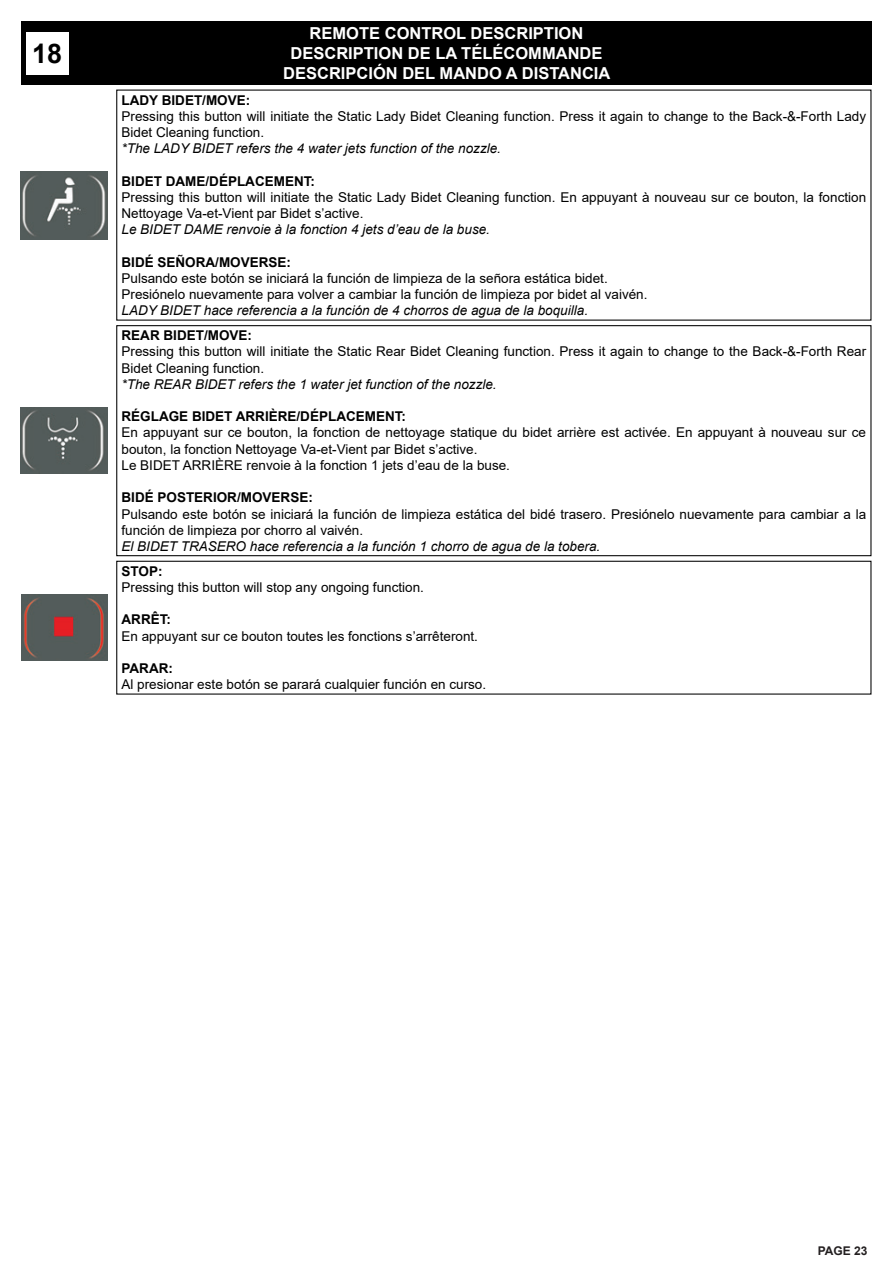
<style>
.page{position:relative;width:893px;height:1263px;background:#fff}
.page>*{position:absolute;margin:0;border:0;box-sizing:border-box;transform-origin:0 0}
.t1{font:700 27px "Arial";color:#000}
.t2{font:700 16.5px "Arial";color:#fff}
.t3{font:13.5px/16.2px "Arial";color:#000}
.t4{font:italic 13.5px "Arial";color:#000}
.t5{font:700 13.5px "Arial";color:#000}
.t6{font:700 12px "Arial";color:#231f20}
</style>
<div class="page">
<div style="left:116px;top:561px;width:755px;height:134px;border:1px solid #000"></div>
<div style="left:116px;top:325px;width:755px;height:231px;border:1px solid #000"></div>
<div style="left:21px;top:21px;width:851px;height:64px;background:#000"></div>
<div style="left:26px;top:32px;width:42px;height:42px;background:#fff"></div>
<img style="left:21px;top:171px;width:86px;height:68px">
<img style="left:21px;top:407px;width:86px;height:67px">
<img style="left:21px;top:595px;width:87px;height:65px">
<p class="t1" style="left:32px;top:34px;width:32px">18</p>
<p class="t2" style="left:310px;top:22px;width:275px">REMOTE CONTROL DESCRIPTION</p>
<p class="t2" style="left:290px;top:42px;width:313px">DESCRIPTION DE LA TÉLÉCOMMANDE</p>
<p class="t2" style="left:283px;top:62px;width:329px">DESCRIPCIÓN DEL MANDO A DISTANCIA</p>
<p class="t5" style="left:122px;top:90px;width:130px">LADY BIDET/MOVE:</p>
<p class="t3" style="left:122px;top:108px;width:746px">Pressing this button will initiate the Static Lady Bidet Cleaning function. Press it again to change to the Back-&amp;-Forth Lady<br>Bidet Cleaning function.</p>
<p class="t4" style="left:122px;top:140px;width:381px">*The LADY BIDET refers the 4 water jets function of the nozzle.</p>
<p class="t5" style="left:122px;top:171px;width:195px">BIDET DAME/DÉPLACEMENT:</p>
<p class="t3" style="left:122px;top:189px;width:746px">Pressing this button will initiate the Static Lady Bidet Cleaning function. En appuyant à nouveau sur ce bouton, la fonction<br>Nettoyage Va-et-Vient par Bidet s’active.</p>
<p class="t4" style="left:122px;top:221px;width:370px">Le BIDET DAME renvoie à la fonction 4 jets d’eau de la buse.</p>
<p class="t5" style="left:122px;top:252px;width:171px">BIDÉ SEÑORA/MOVERSE:</p>
<p class="t3" style="left:122px;top:270px;width:488px">Pulsando este botón se iniciará la función de limpieza de la señora estática bidet.</p>
<p class="t3" style="left:122px;top:286px;width:527px">Presiónelo nuevamente para volver a cambiar la función de limpieza por bidet al vaivén.</p>
<p class="t4" style="left:122px;top:302px;width:468px">LADY BIDET hace referencia a la función de 4 chorros de agua de la boquilla.</p>
<p class="t5" style="left:122px;top:326px;width:132px">REAR BIDET/MOVE:</p>
<p class="t3" style="left:122px;top:344px;width:746px">Pressing this button will initiate the Static Rear Bidet Cleaning function. Press it again to change to the Back-&amp;-Forth Rear<br>Bidet Cleaning function.</p>
<p class="t4" style="left:122px;top:375px;width:377px">*The REAR BIDET refers the 1 water jet function of the nozzle.</p>
<p class="t5" style="left:122px;top:407px;width:286px">RÉGLAGE BIDET ARRIÈRE/DÉPLACEMENT:</p>
<p class="t3" style="left:122px;top:425px;width:746px">En appuyant sur ce bouton, la fonction de nettoyage statique du bidet arrière est activée. En appuyant à nouveau sur ce bouton, la fonction Nettoyage Va-et-Vient par Bidet s’active.</p>
<p class="t3" style="left:122px;top:457px;width:390px">Le BIDET ARRIÈRE renvoie à la fonction 1 jets d’eau de la buse.</p>
<p class="t5" style="left:122px;top:488px;width:193px">BIDÉ POSTERIOR/MOVERSE:</p>
<p class="t3" style="left:122px;top:506px;width:746px">Pulsando este botón se iniciará la función de limpieza estática del bidé trasero. Presiónelo nuevamente para cambiar a la función de limpieza por chorro al vaivén.</p>
<p class="t4" style="left:122px;top:537px;width:480px">El BIDET TRASERO hace referencia a la función 1 chorro de agua de la tobera.</p>
<p class="t5" style="left:122px;top:562px;width:43px">STOP:</p>
<p class="t3" style="left:122px;top:579px;width:304px">Pressing this button will stop any ongoing function.</p>
<p class="t5" style="left:122px;top:610px;width:51px">ARRÊT:</p>
<p class="t3" style="left:122px;top:628px;width:358px">En appuyant sur ce bouton toutes les fonctions s’arrêteront.</p>
<p class="t5" style="left:122px;top:659px;width:53px">PARAR:</p>
<p class="t3" style="left:122px;top:676px;width:366px">Al presionar este botón se parará cualquier función en curso.</p>
<p class="t6" style="left:818px;top:1242px;width:51px">PAGE 23</p>
</div>
